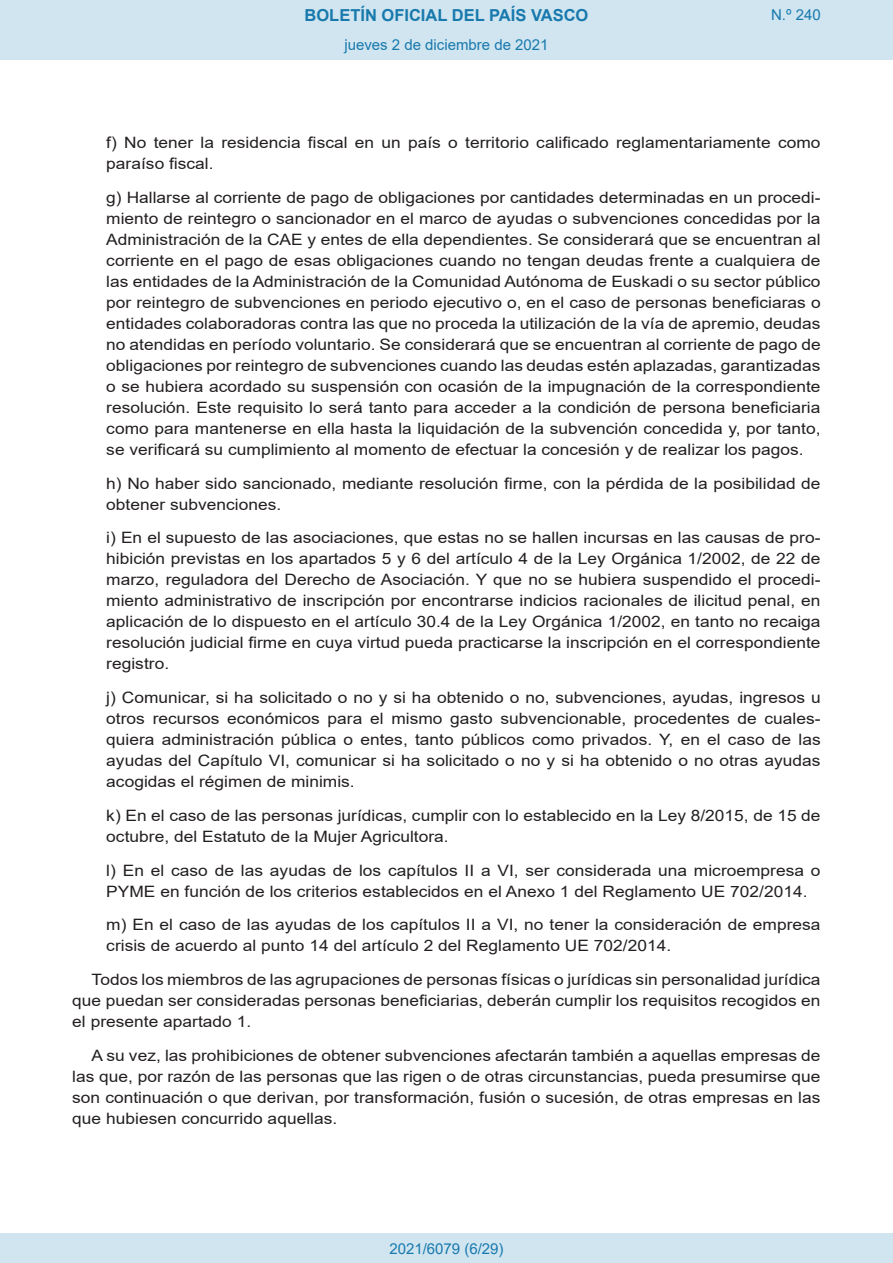
<style>
.page{position:relative;width:893px;height:1263px;background:#fff}
.page>*{position:absolute;margin:0;border:0;box-sizing:border-box;transform-origin:0 0}
.t1{font:700 16.5px "Arial";color:#1879ad}
.BOPVDetalle1{font:15.6px/21px "Arial";color:#231f20;scale:1.11 1}
.BOPVDetalle{font:15.6px/21px "Arial";color:#231f20;text-align:justify;scale:1.11 1}
.Paginacion_Centro{font:15px "Arial";color:#1879ad}
</style>
<div class="page">
<div style="left:0;top:0;width:893px;height:60px;background:#d0e5f0"></div>
<div style="left:0;top:1233px;width:893px;height:30px;background:#d0e5f0"></div>
<p class="t1" style="left:305px;top:3px;width:285px">BOLETÍN OFICIAL DEL PAÍS VASCO</p>
<p class="Paginacion_Centro" style="left:344px;top:35px;width:206px">jueves 2 de diciembre de 2021</p>
<p class="Paginacion_Centro" style="left:771px;top:5px;width:51px">N.º 240</p>
<p class="BOPVDetalle1" style="left:106px;top:132px;width:645px">f) No tener la residencia fiscal en un país o territorio calificado reglamentariamente como paraíso fiscal.</p>
<p class="BOPVDetalle1" style="left:106px;top:187px;width:645px;text-align:justify">g) Hallarse al corriente de pago de obligaciones por cantidades determinadas en un procedi&shy;miento de reintegro o sancionador en el marco de ayudas o subvenciones concedidas por la Administración de la CAE y entes de ella dependientes. Se considerará que se encuentran al corriente en el pago de esas obligaciones cuando no tengan deudas frente a cualquiera de las entidades de la Administración de la Comunidad Autónoma de Euskadi o su sector público por reintegro de subvenciones en periodo ejecutivo o, en el caso de personas beneficiaras o entidades colaboradoras contra las que no proceda la utilización de la vía de apremio, deudas no atendidas en período voluntario. Se considerará que se encuentran al corriente de pago de obligaciones por reintegro de subvenciones cuando las deudas estén aplazadas, garantizadas o se hubiera acordado su suspensión con ocasión de la impugnación de la correspondiente resolución. Este requisito lo será tanto para acceder a la condición de persona beneficiaria como para mantenerse en ella hasta la liquidación de la subvención concedida y, por tanto, se verificará su cumplimiento al momento de efectuar la concesión y de realizar los pagos.</p>
<p class="BOPVDetalle1" style="left:106px;top:473px;width:645px">h) No haber sido sancionado, mediante resolución firme, con la pérdida de la posibilidad de obtener subvenciones.</p>
<p class="BOPVDetalle1" style="left:106px;top:527px;width:645px;text-align:justify">i) En el supuesto de las asociaciones, que estas no se hallen incursas en las causas de pro&shy;hibición previstas en los apartados 5 y 6 del artículo 4 de la Ley Orgánica 1/2002, de 22 de marzo, reguladora del Derecho de Asociación. Y que no se hubiera suspendido el procedi&shy;miento administrativo de inscripción por encontrarse indicios racionales de ilicitud penal, en aplicación de lo dispuesto en el artículo 30.4 de la Ley Orgánica 1/2002, en tanto no recaiga resolución judicial firme en cuya virtud pueda practicarse la inscripción en el correspondiente registro.</p>
<p class="BOPVDetalle1" style="left:106px;top:687px;width:645px;text-align:justify">j) Comunicar, si ha solicitado o no y si ha obtenido o no, subvenciones, ayudas, ingresos u otros recursos económicos para el mismo gasto subvencionable, procedentes de cuales&shy;quiera administración pública o entes, tanto públicos como privados. Y, en el caso de las ayudas del Capítulo VI, comunicar si ha solicitado o no y si ha obtenido o no otras ayudas acogidas el régimen de minimis.</p>
<p class="BOPVDetalle1" style="left:106px;top:805px;width:645px">k) En el caso de las personas jurídicas, cumplir con lo establecido en la Ley 8/2015, de 15 de octubre, del Estatuto de la Mujer Agricultora.</p>
<p class="BOPVDetalle1" style="left:106px;top:860px;width:645px">l) En el caso de las ayudas de los capítulos II a VI, ser considerada una microempresa o<br>PYME en función de los criterios establecidos en el Anexo 1 del Reglamento UE 702/2014.</p>
<p class="BOPVDetalle1" style="left:106px;top:914px;width:645px">m) En el caso de las ayudas de los capítulos II a VI, no tener la consideración de empresa crisis de acuerdo al punto 14 del artículo 2 del Reglamento UE 702/2014.</p>
<p class="BOPVDetalle" style="left:72px;top:969px;width:676px;text-indent:19px">Todos los miembros de las agrupaciones de personas físicas o jurídicas sin personalidad jurídica que puedan ser consideradas personas beneficiarias, deberán cumplir los requisitos recogidos en el presente apartado 1.</p>
<p class="BOPVDetalle" style="left:72px;top:1045px;width:676px;text-indent:19px">A su vez, las prohibiciones de obtener subvenciones afectarán también a aquellas empresas de las que, por razón de las personas que las rigen o de otras circunstancias, pueda presumirse que son continuación o que derivan, por transformación, fusión o sucesión, de otras empresas en las que hubiesen concurrido aquellas.</p>
<p class="Paginacion_Centro" style="left:389px;top:1238px;width:116px">2021/6079 (6/29)</p>
</div>
